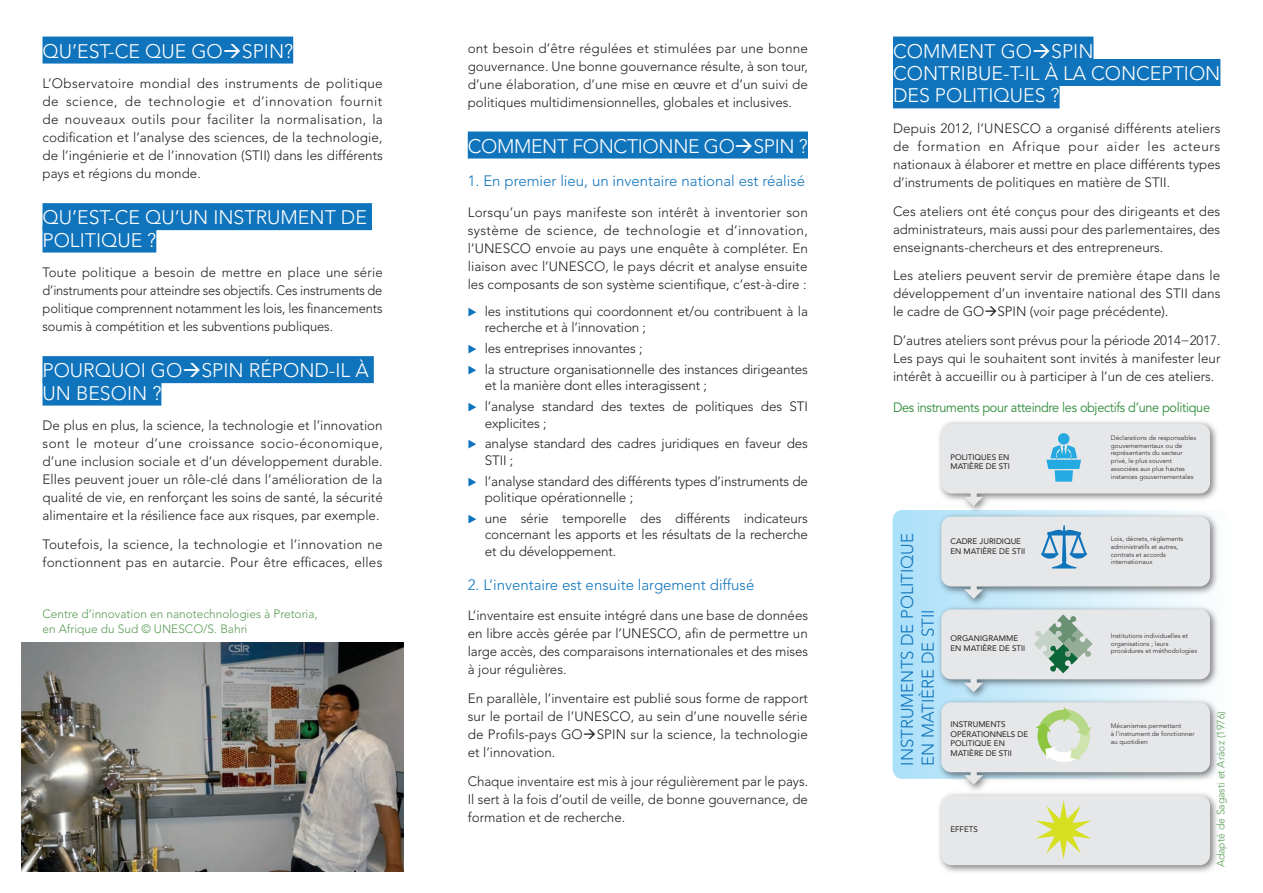
<style>
.page{position:relative;width:1263px;height:893px;background:#fff}
.page>*{position:absolute;margin:0;border:0;box-sizing:border-box;transform-origin:0 0}
.t1{font:300 19.5px/22.5px "Avenir LT Std";color:#fff}
.t2{font:300 19.5px "Avenir LT Std";letter-spacing:-.02em;color:#fff}
.t3{font:300 16.95px/20.4px "Avenir LT Std";color:#1074bc}
.t4{font:300 15px "Avenir LT Std";color:#1074bc}
.t5{font:300 13.5px/18px "Avenir LT Std";letter-spacing:-.005em;color:#231f20;text-align:justify}
.t6{font:300 13.5px/18px "Avenir LT Std";letter-spacing:.015em;color:#231f20}
.t7{font:13.5px "Avenir LT Std";letter-spacing:-.025em;color:#2c8a38;scale:.94 1}
.t8{font:300 12px/15px "Avenir LT Std";color:#599b54}
.t9{font:300 10.5px "Avenir LT Std";color:#599b54}
.t10{font:7.95px/9.6px "Avenir LT Std";color:#231f20}
.t11{font:300 6.6px/7.8px "Avenir LT Std";color:#231f20}
.s1{color:#1074bc}
</style>
<div class="page">
<div style="left:43px;top:37px;width:250px;height:27px;background:#1074bc"></div>
<div style="left:43px;top:203px;width:329px;height:27px;background:#1074bc"></div>
<div style="left:43px;top:226px;width:113px;height:27px;background:#1074bc"></div>
<div style="left:43px;top:356px;width:331px;height:27px;background:#1074bc"></div>
<div style="left:43px;top:379px;width:118px;height:27px;background:#1074bc"></div>
<div style="left:468px;top:132px;width:340px;height:27px;background:#1074bc"></div>
<div style="left:893px;top:37px;width:200px;height:27px;background:#1074bc"></div>
<div style="left:893px;top:59px;width:327px;height:27px;background:#1074bc"></div>
<div style="left:893px;top:81px;width:166px;height:27px;background:#1074bc"></div>
<div style="left:892px;top:510px;width:42px;height:269px;background:#b0e2f9"></div>
<img style="left:939px;top:421px;width:278px;height:88px">
<svg style="left:941px;top:424px;width:269px;height:82px;background:#dde3e7"></svg>
<img style="left:934px;top:610px;width:284px;height:85px">
<svg style="left:941px;top:610px;width:269px;height:82px;background:#d6ddde"></svg>
<img style="left:934px;top:695px;width:284px;height:93px">
<svg style="left:941px;top:702px;width:269px;height:83px;background:#dfe3e1"></svg>
<img style="left:939px;top:788px;width:278px;height:84px">
<div style="left:941px;top:795px;width:269px;height:70px;background:#e6e7e9;border-radius:10px"></div>
<svg style="left:1036px;top:800px;width:55px;height:59px"></svg>
<img style="left:934px;top:509px;width:284px;height:101px">
<svg style="left:941px;top:517px;width:269px;height:82px;background:#d9e0e5"></svg>
<img style="left:21px;top:642px;width:383px;height:230px">
<h1 class="t1" style="left:43px;top:40px;width:252px">QU’EST-CE QUE GO→SPIN?</h1>
<p class="t5" style="left:43px;top:75px;width:342px">L’Observatoire mondial des instruments de politique de science, de technologie et d’innovation fournit de nouveaux outils pour faciliter la normalisation, la codification et l’analyse des sciences, de la technologie, de l’ingénierie et de l’innovation (STII) dans les différents pays et régions du monde.</p>
<h1 class="t1" style="left:43px;top:206px;width:326px">QU’EST-CE QU’UN INSTRUMENT DE<br>POLITIQUE ?</h1>
<p class="t5" style="left:43px;top:264px;width:342px">Toute politique a besoin de mettre en place une série d’instruments pour atteindre ses objectifs. Ces instruments de politique comprennent notamment les lois, les financements soumis à compétition et les subventions publiques.</p>
<h1 class="t1" style="left:43px;top:359px;width:328px">POURQUOI GO→SPIN RÉPOND-IL À<br>UN BESOIN ?</h1>
<p class="t5" style="left:43px;top:417px;width:342px">De plus en plus, la science, la technologie et l’innovation sont le moteur d’une croissance socio-économique, d’une inclusion sociale et d’un développement durable.<br>Elles peuvent jouer un rôle-clé dans l’amélioration de la qualité de vie, en renforçant les soins de santé, la sécurité alimentaire et la résilience face aux risques, par exemple.</p>
<p class="t6" style="left:43px;top:535px;width:342px">Toutefois, la science, la technologie et l’innovation ne fonctionnent pas en autarcie. Pour être efficaces, elles</p>
<p class="t8" style="left:43px;top:606px;width:277px">Centre d’innovation en nanotechnologies à Pretoria, en Afrique du Sud © UNESCO/S. Bahri</p>
<p class="t5" style="left:468px;top:39px;width:342px">ont besoin d’être régulées et stimulées par une bonne gouvernance. Une bonne gouvernance résulte, à son tour, d’une élaboration, d’une mise en œuvre et d’un suivi de politiques multidimensionnelles, globales et inclusives.</p>
<h1 class="t2" style="left:468px;top:134px;width:342px">COMMENT FONCTIONNE GO→SPIN ?</h1>
<p class="t4" style="left:468px;top:172px;width:339px">1. En premier lieu, un inventaire national est réalisé</p>
<p class="t5" style="left:468px;top:203px;width:342px">Lorsqu’un pays manifeste son intérêt à inventorier son système de science, de technologie et d’innovation, l’UNESCO envoie au pays une enquête à compléter. En liaison avec l’UNESCO, le pays décrit et analyse ensuite les composants de son système scientifique, c’est-à-dire :</p>
<p class="t5" style="left:485px;top:303px;width:325px;line-height:16.5px;text-indent:-17px"><span class="s1">▶</span> les institutions qui coordonnent et/ou contribuent à la recherche et à l’innovation ;</p>
<p class="t5" style="left:468px;top:338px;width:342px;line-height:20.7px"><span class="s1">▶</span> les entreprises innovantes ;<br><span class="s1">▶</span> la structure organisationnelle des instances dirigeantes</p>
<p class="t5" style="left:468px;top:375px;width:342px;line-height:20.7px;text-indent:17px">et la manière dont elles interagissent ;<br><span class="s1">▶</span> l’analyse standard des textes de politiques des STI</p>
<p class="t5" style="left:468px;top:413px;width:342px;line-height:20.7px;text-indent:17px">explicites ;<br><span class="s1">▶</span> analyse standard des cadres juridiques en faveur des</p>
<p class="t5" style="left:468px;top:450px;width:342px;line-height:20.7px;text-indent:17px">STII ;<br><span class="s1">▶</span> l’analyse standard des différents types d’instruments de</p>
<p class="t5" style="left:468px;top:487px;width:342px;line-height:20.7px;text-indent:17px">politique opérationnelle ;<br><span class="s1">▶</span> une série temporelle des différents indicateurs</p>
<p class="t5" style="left:485px;top:527px;width:325px;line-height:16.5px">concernant les apports et les résultats de la recherche et du développement.</p>
<p class="t4" style="left:468px;top:575px;width:288px">2. L’inventaire est ensuite largement diffusé</p>
<p class="t5" style="left:468px;top:607px;width:342px">L’inventaire est ensuite intégré dans une base de données en libre accès gérée par l’UNESCO, afin de permettre un large accès, des comparaisons internationales et des mises à jour régulières.</p>
<p class="t5" style="left:468px;top:689px;width:342px">En parallèle, l’inventaire est publié sous forme de rapport sur le portail de l’UNESCO, au sein d’une nouvelle série de Profils-pays GO→SPIN sur la science, la technologie et l’innovation.</p>
<p class="t5" style="left:468px;top:772px;width:342px">Chaque inventaire est mis à jour régulièrement par le pays.<br>Il sert à la fois d’outil de veille, de bonne gouvernance, de formation et de recherche.</p>
<h1 class="t1" style="left:893px;top:40px;width:329px">COMMENT GO→SPIN<br>CONTRIBUE-T-IL À LA CONCEPTION<br>DES POLITIQUES ?</h1>
<p class="t5" style="left:893px;top:120px;width:329px">Depuis 2012, l’UNESCO a organisé différents ateliers de formation en Afrique pour aider les acteurs nationaux à élaborer et mettre en place différents types d’instruments de politiques en matière de STII.</p>
<p class="t5" style="left:893px;top:202px;width:329px">Ces ateliers ont été conçus pour des dirigeants et des administrateurs, mais aussi pour des parlementaires, des enseignants-chercheurs et des entrepreneurs.</p>
<p class="t5" style="left:893px;top:267px;width:329px">Les ateliers peuvent servir de première étape dans le développement d’un inventaire national des STII dans le cadre de GO→SPIN (voir page précédente).</p>
<p class="t5" style="left:893px;top:331px;width:329px">D’autres ateliers sont prévus pour la période 2014−2017.<br>Les pays qui le souhaitent sont invités à manifester leur intérêt à accueillir ou à participer à l’un de ces ateliers.</p>
<p class="t7" style="left:893px;top:399px;width:339px">Des instruments pour atteindre les objectifs d’une politique</p>
<p class="t10" style="left:950px;top:452px;width:61px">POLITIQUES EN<br>MATIÈRE DE STI</p>
<p class="t11" style="left:1111px;top:434px;width:87px">Déclarations de responsables gouvernementaux ou de représentants du secteur privé, le plus souvent associées aux plus hautes instances gouvernementales</p>
<p class="t3" style="left:897px;top:765px;width:234px;rotate:-90deg">INSTRUMENTS DE POLITIQUE<br>EN MATIÈRE DE STII</p>
<p class="t10" style="left:950px;top:537px;width:76px">CADRE JURIDIQUE<br>EN MATIÈRE DE STII</p>
<p class="t11" style="left:1111px;top:535px;width:74px">Lois, décrets, règlements administratifs et autres, contrats et accords internationaux</p>
<p class="t10" style="left:950px;top:634px;width:76px">ORGANIGRAMME<br>EN MATIÈRE DE STII</p>
<p class="t11" style="left:1111px;top:631px;width:88px">Institutions individuelles et organisations ; leurs procédures et méthodologies</p>
<p class="t10" style="left:950px;top:720px;width:79px">INSTRUMENTS<br>OPÉRATIONNELS DE<br>POLITIQUE EN<br>MATIÈRE DE STII</p>
<p class="t11" style="left:1111px;top:722px;width:85px">Mécanismes permettant<br>à l’instrument de fonctionner au quotidien</p>
<p class="t10" style="left:950px;top:824px;width:29px">EFFETS</p>
<p class="t9" style="left:1214px;top:867px;width:158px;rotate:-90deg">Adapté de Sagasti et Aráoz (1976)</p>
</div>
